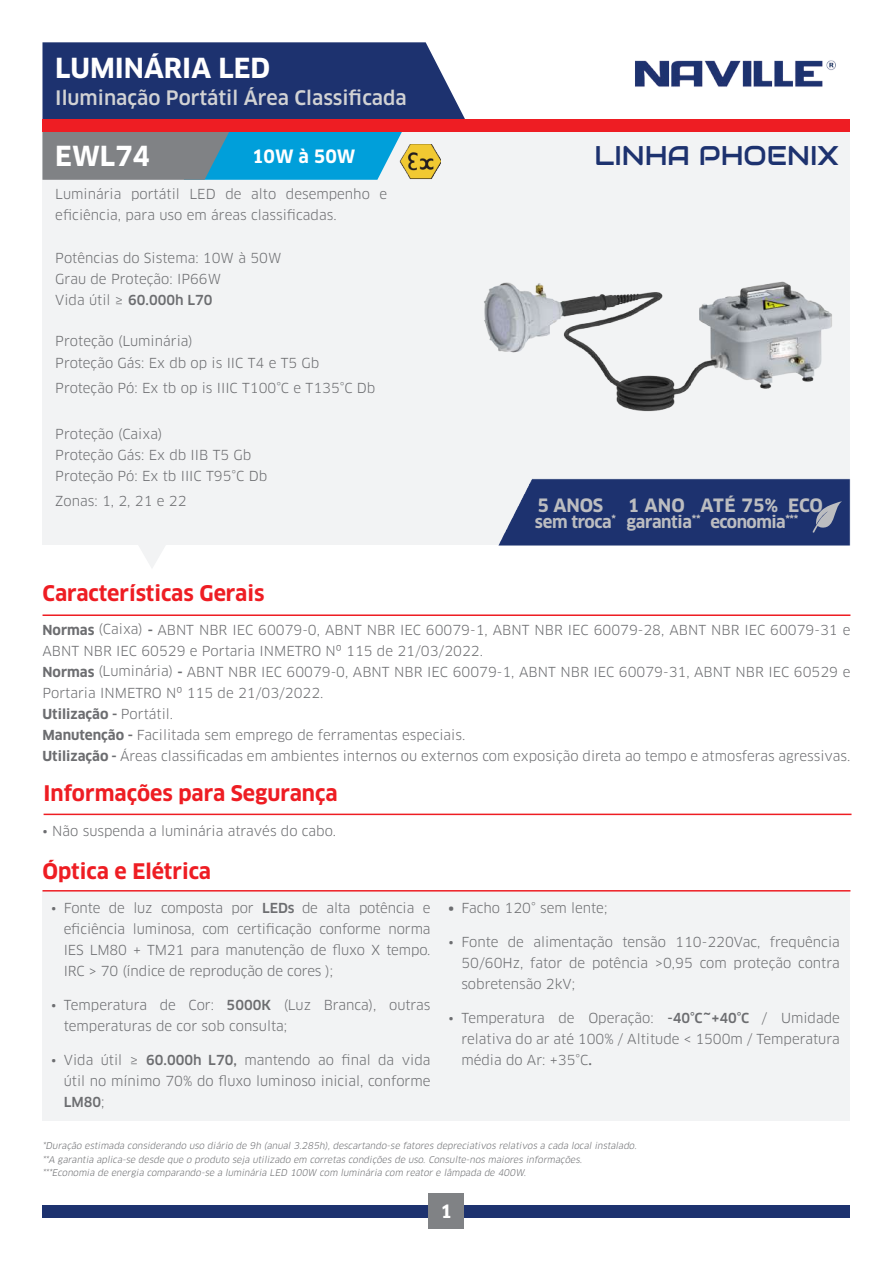
<style>
.page{position:relative;width:893px;height:1263px;background:#fff}
.page>*{position:absolute;margin:0;border:0;box-sizing:border-box;transform-origin:0 0}
.t1{font:700 27px "Clan OT";color:#fff}
.t2{font:27px "Audiowide";color:#1d326f}
.t3{font:700 21px "Clan OT";color:#ee1d23}
.t4{font:500 19.5px "Clan OT";color:#d1d2d4}
.t5{font:700 18px "Clan OT";letter-spacing:-.01em;color:#bcbdc0}
.t6{font:700 18px "Clan OT";color:#fff}
.t7{font:700 16.5px "Clan OT";letter-spacing:-.025em;color:#bcbdc0}
.t8{font:13.5px/21px "Clan OT";color:#6c6d70}
.t9{font:italic 9px/13.5px "Clan OT";color:#6c6d70}
.s1{font-weight:500}
.s2{font-weight:700}
</style>
<div class="page">
<div style="left:43px;top:122px;width:807px;height:422px;background:#f2f3f4"></div>
<svg style="left:42px;top:131px;width:360px;height:49px;background:#4694b1"></svg>
<div style="left:42px;top:42px;width:423px;height:79px;background:#1d326f"></div>
<div style="left:43px;top:119px;width:807px;height:13px;background:#ee1d23"></div>
<div style="left:43px;top:1205px;width:807px;height:13px;background:#1d326f"></div>
<div style="left:429px;top:1194px;width:35px;height:35px;background:#808285"></div>
<img style="left:635px;top:60px;width:201px;height:27px">
<svg style="left:118px;top:544px;width:68px;height:24px"></svg>
<img style="left:498px;top:478px;width:352px;height:67px">
<hr style="left:43px;top:614px;width:807px;height:2px;background:#ee1d23">
<hr style="left:44px;top:814px;width:807px;height:1px;background:#ee1d23">
<svg style="left:812px;top:501px;width:30px;height:32px"></svg>
<img style="left:484px;top:281px;width:348px;height:131px">
<img style="left:400px;top:144px;width:41px;height:36px">
<div style="left:43px;top:890px;width:807px;height:230px;background:#f2f3f4"></div>
<hr style="left:43px;top:890px;width:807px;height:1px;background:#ee1d23">
<h1 class="t1" style="left:55px;top:52px;width:216px">LUMINÁRIA LED</h1>
<h3 class="t4" style="left:55px;top:86px;width:353px">Iluminação Portátil Área Classificada</h3>
<h1 class="t1" style="left:55px;top:140px;width:96px">EWL74</h1>
<h3 class="t6" style="left:252px;top:146px;width:105px">10W à 50W</h3>
<p class="t8" style="left:55px;top:184px;width:334px">Luminária portátil LED de alto desempenho e eficiência, para uso em áreas classificadas.</p>
<p class="t8" style="left:55px;top:247px;width:228px">Potências do Sistema: 10W à 50W<br>Grau de Proteção: IP66W<br>Vida útil ≥ <span class="s1">60.000h L70</span></p>
<p class="t8" style="left:55px;top:330px;width:266px;line-height:21.8px">Proteção (Luminária)<br>Proteção Gás: Ex db op is IIC T4 e T5 Gb</p>
<p class="t8" style="left:55px;top:378px;width:322px">Proteção Pó: Ex tb op is IIIC T100°C e T135°C Db</p>
<p class="t8" style="left:55px;top:423px;width:213px">Proteção (Caixa)<br>Proteção Gás: Ex db IIB T5 Gb<br>Proteção Pó: Ex tb IIIC T95°C Db</p>
<p class="t8" style="left:55px;top:490px;width:133px">Zonas: 1, 2, 21 e 22</p>
<h1 class="t2" style="left:594px;top:138px;width:246px">LINHA PHOENIX</h1>
<h3 class="t5" style="left:537px;top:495px;width:67px">5 ANOS</h3>
<h3 class="t5" style="left:628px;top:495px;width:197px">1 ANO ATÉ 75% ECO</h3>
<p class="t7" style="left:535px;top:513px;width:265px">sem troca<sup>*</sup> garantia<sup>**</sup> economia<sup>***</sup></p>
<h2 class="t3" style="left:43px;top:581px;width:223px">Características Gerais</h2>
<p class="t8" style="left:43px;top:619px;width:809px"><span class="s2">Normas</span> (Caixa) <span class="s2">-</span> ABNT NBR IEC 60079-0, ABNT NBR IEC 60079-1, ABNT NBR IEC 60079-28, ABNT NBR IEC 60079-31 e ABNT NBR IEC 60529 e Portaria INMETRO Nº 115 de 21/03/2022.<br><span class="s2">Normas</span> (Luminária) <span class="s2">-</span> ABNT NBR IEC 60079-0, ABNT NBR IEC 60079-1, ABNT NBR IEC 60079-31, ABNT NBR IEC 60529 e Portaria INMETRO Nº 115 de 21/03/2022.<br><span class="s2">Utilização -</span> Portátil.<br><span class="s2">Manutenção -</span> Facilitada sem emprego de ferramentas especiais.<br><span class="s2">Utilização -</span> Áreas classificadas em ambientes internos ou externos com exposição direta ao tempo e atmosferas agressivas.</p>
<h2 class="t3" style="left:44px;top:781px;width:296px">Informações para Segurança</h2>
<p class="t8" style="left:43px;top:820px;width:295px">• Não suspenda a luminária através do cabo.</p>
<h2 class="t3" style="left:43px;top:859px;width:170px">Óptica e Elétrica</h2>
<p class="t8" style="left:64px;top:898px;width:368px;text-align:justify;text-indent:-13px">• Fonte de luz composta por <span class="s1">LEDs</span> de alta potência e eficiência luminosa, com certificação conforme norma IES LM80 + TM21 para manutenção de fluxo X tempo.<br>IRC &gt; 70 (índice de reprodução de cores );</p>
<p class="t8" style="left:64px;top:995px;width:368px;text-indent:-13px">• Temperatura de Cor: <span class="s1">5000K</span> (Luz Branca), outras temperaturas de cor sob consulta;</p>
<p class="t8" style="left:64px;top:1049px;width:368px;text-align:justify;text-indent:-13px">• Vida útil ≥ <span class="s1">60.000h L70,</span> mantendo ao final da vida útil no mínimo 70% do fluxo luminoso inicial, conforme <span class="s1">LM80</span>;</p>
<p class="t8" style="left:449px;top:898px;width:160px"><span class="s2">•</span> Facho 120° sem lente;</p>
<p class="t8" style="left:461px;top:932px;width:380px;text-align:justify;text-indent:-13px">• Fonte de alimentação tensão 110-220Vac, frequência 50/60Hz, fator de potência &gt;0,95 com proteção contra sobretensão 2kV;</p>
<p class="t8" style="left:461px;top:1007px;width:380px;text-align:justify;text-indent:-13px">• Temperatura de Operação: <span class="s1">-40°C~+40°C</span> / Umidade relativa do ar até 100% / Altitude &lt; 1500m / Temperatura média do Ar: +35°C<span class="s1">.</span></p>
<p class="t9" style="left:43px;top:1139px;width:597px">*Duração estimada considerando uso diário de 9h (anual 3.285h), descartando-se fatores depreciativos relativos a cada local instalado. **A garantia aplica-se desde que o produto seja utilizado em corretas condições de uso. Consulte-nos maiores informações. ***Economia de energia comparando-se a luminária LED 100W com luminária com reator e lâmpada de 400W.</p>
<h3 class="t6" style="left:441px;top:1200px;width:13px">1</h3>
</div>
